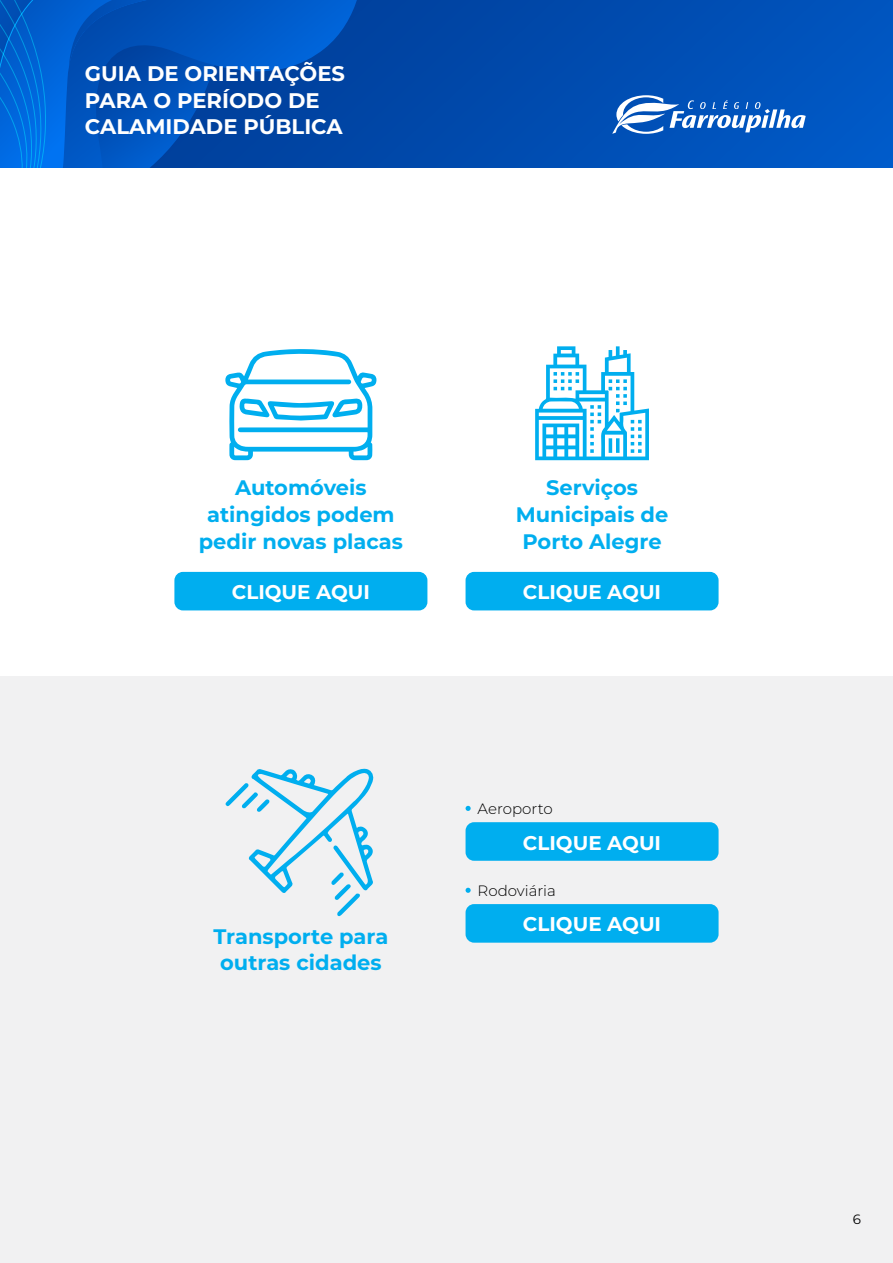
<style>
.page{position:relative;width:893px;height:1263px;background:#fff}
.page>*{position:absolute;margin:0;border:0;box-sizing:border-box;transform-origin:0 0}
.t1{font:700 21.15px/26.2px "Montserrat";color:#fff}
.t2{font:700 21px/27px "Montserrat";color:#00aeef;text-align:center}
.t3{font:700 19.8px "Montserrat";color:#fff}
.t4{font:300 15px "Montserrat";color:#000}
.t5{font:13.5px "Montserrat";color:#000}
</style>
<div class="page">
<svg style="left:358px;top:0;width:535px;height:168px;background:#004db2"></svg>
<svg style="left:224px;top:0;width:134px;height:168px;background:#004bb0"></svg>
<svg style="left:0;top:0;width:224px;height:168px;background:#0056c0"></svg>
<svg style="left:612px;top:95px;width:194px;height:39px"></svg>
<div style="left:0;top:676px;width:893px;height:587px;background:#f1f1f2"></div>
<div style="left:466px;top:822px;width:253px;height:39px;background:#00aeef;border-radius:9px"></div>
<div style="left:466px;top:904px;width:253px;height:39px;background:#00aeef;border-radius:9px"></div>
<svg style="left:466px;top:806px;width:5px;height:5px"></svg>
<svg style="left:466px;top:888px;width:5px;height:5px"></svg>
<svg style="left:226px;top:768px;width:148px;height:148px"></svg>
<div style="left:174px;top:572px;width:253px;height:38px;background:#00aeef;border-radius:9px"></div>
<svg style="left:225px;top:349px;width:152px;height:111px"></svg>
<div style="left:466px;top:572px;width:253px;height:38px;background:#00aeef;border-radius:9px"></div>
<svg style="left:535px;top:346px;width:114px;height:114px"></svg>
<p class="t1" style="left:85px;top:60px;width:262px">GUIA DE ORIENTAÇÕES<br>PARA O PERÍODO DE<br>CALAMIDADE PÚBLICA</p>
<p class="t2" style="left:199px;top:473px;width:206px">Automóveis atingidos podem pedir novas placas</p>
<p class="t3" style="left:232px;top:578px;width:140px">CLIQUE AQUI</p>
<p class="t2" style="left:516px;top:473px;width:154px">Serviços<br>Municipais de<br>Porto Alegre</p>
<p class="t3" style="left:523px;top:578px;width:140px">CLIQUE AQUI</p>
<p class="t2" style="left:213px;top:922px;width:176px;line-height:26px">Transporte para outras cidades</p>
<p class="t4" style="left:478px;top:798px;width:76px">Aeroporto</p>
<p class="t3" style="left:523px;top:828px;width:140px">CLIQUE AQUI</p>
<p class="t4" style="left:478px;top:880px;width:80px">Rodoviária</p>
<p class="t3" style="left:523px;top:910px;width:140px">CLIQUE AQUI</p>
<p class="t5" style="left:853px;top:1210px;width:10px">6</p>
</div>
